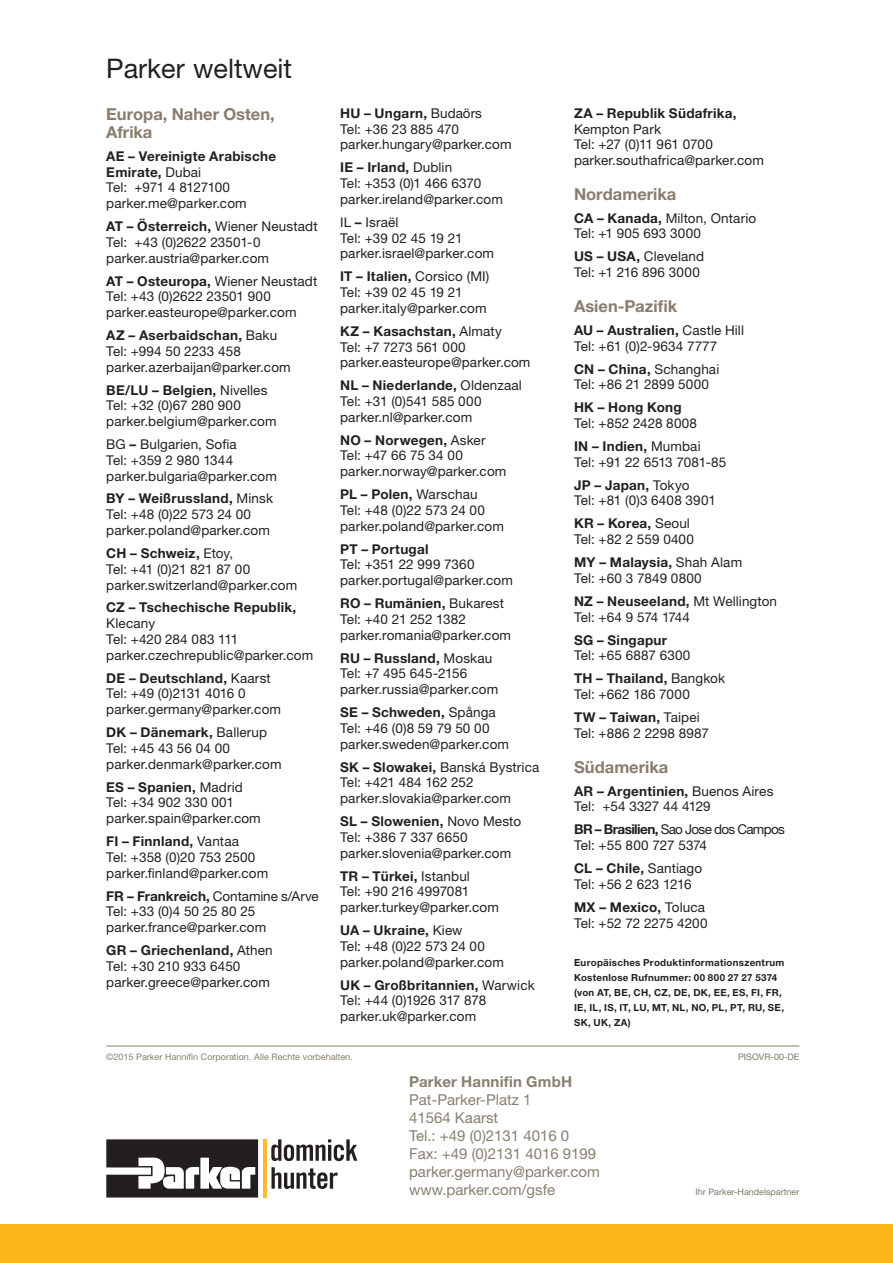
<style>
.page{position:relative;width:893px;height:1263px;background:#fff}
.page>*{position:absolute;margin:0;border:0;box-sizing:border-box;transform-origin:0 0}
.t1{font:27px "Helvetica Neue LT Std";color:#231f20}
.t2{font:700 16.5px/18px "Helvetica Neue LT Std";color:#887d6c}
.t3{font:15px/18px "Helvetica Neue LT Std";color:#887f6f}
.t4{font:700 15px "Helvetica Neue LT Std";letter-spacing:.015em;color:#887f6f}
.t5{font:13.5px/15.8px "Helvetica Neue LT Std";letter-spacing:.01em;color:#231f20}
.t6{font:700 13.5px "Helvetica Neue LT Std";letter-spacing:.02em;color:#231f20}
.t7{font:13.5px/23px "Helvetica Neue LT Std";letter-spacing:-.015em;color:#231f20}
.t8{font:13.5px/15.8px "Helvetica Neue LT Std";letter-spacing:-.05em;color:#231f20}
.t9{font:13.5px "Helvetica Neue LT Std";letter-spacing:-.045em;color:#231f20}
.t10{font:700 9.75px/15px "Helvetica Neue LT Std";letter-spacing:.03em;color:#231f20}
.t11{font:9px "Helvetica Neue LT Std";color:#887f6f}
.t12{font:9px "Helvetica Neue LT Std";color:#7f7969}
.s1{font-weight:700}
</style>
<div class="page">
<svg style="left:271px;top:1139px;width:86px;height:22px"></svg>
<svg style="left:271px;top:1167px;width:66px;height:22px"></svg>
<svg style="left:106px;top:1139px;width:152px;height:58px"></svg>
<hr style="left:263px;top:1139px;width:3px;height:58px;background:#fdbb2e">
<hr style="left:106px;top:1046px;width:693px;height:1px;background:#887d6c">
<div style="left:0;top:1225px;width:893px;height:38px;background:#fcb619"></div>
<h1 class="t1" style="left:106px;top:52px;width:187px">Parker weltweit</h1>
<p class="t2" style="left:106px;top:105px;width:170px">Europa, Naher Osten,<br>Afrika</p>
<p class="t5" style="left:106px;top:148px;width:171px"><span class="s1">AE – Vereinigte Arabische<br>Emirate,</span> Dubai<br>Tel: +971 4 8127100 parker.me@parker.com</p>
<p class="t5" style="left:106px;top:218px;width:213px"><span class="s1">AT – Österreich,</span> Wiener Neustadt<br>Tel: +43 (0)2622 23501-0 parker.austria@parker.com</p>
<p class="t5" style="left:106px;top:273px;width:213px"><span class="s1">AT – Osteuropa,</span> Wiener Neustadt<br>Tel: +43 (0)2622 23501 900 parker.easteurope@parker.com</p>
<p class="t5" style="left:106px;top:327px;width:186px"><span class="s1">AZ – Aserbaidschan,</span> Baku<br>Tel: +994 50 2233 458 parker.azerbaijan@parker.com</p>
<p class="t5" style="left:106px;top:382px;width:172px"><span class="s1">BE/LU – Belgien,</span> Nivelles<br>Tel: +32 (0)67 280 900 parker.belgium@parker.com</p>
<p class="t5" style="left:106px;top:436px;width:172px">BG <span class="s1">–</span> Bulgarien, Sofia<br>Tel: +359 2 980 1344 parker.bulgaria@parker.com</p>
<p class="t5" style="left:106px;top:491px;width:168px"><span class="s1">BY – Weißrussland,</span> Minsk<br>Tel: +48 (0)22 573 24 00 parker.poland@parker.com</p>
<p class="t5" style="left:106px;top:545px;width:192px"><span class="s1">CH – Schweiz,</span> Etoy,<br>Tel: +41 (0)21 821 87 00 parker.switzerland@parker.com</p>
<p class="t6" style="left:106px;top:599px;width:191px">CZ – Tschechische Republik,</p>
<p class="t5" style="left:106px;top:615px;width:209px">Klecany<br>Tel: +420 284 083 111 parker.czechrepublic@parker.com</p>
<p class="t5" style="left:106px;top:670px;width:176px"><span class="s1">DE – Deutschland,</span> Kaarst<br>Tel: +49 (0)2131 4016 0 parker.germany@parker.com</p>
<p class="t5" style="left:106px;top:724px;width:177px"><span class="s1">DK – Dänemark,</span> Ballerup<br>Tel: +45 43 56 04 00 parker.denmark@parker.com</p>
<p class="t5" style="left:106px;top:779px;width:156px"><span class="s1">ES – Spanien,</span> Madrid<br>Tel: +34 902 330 001 parker.spain@parker.com</p>
<p class="t5" style="left:106px;top:833px;width:163px"><span class="s1">FI – Finnland,</span> Vantaa<br>Tel: +358 (0)20 753 2500 parker.finland@parker.com</p>
<p class="t5" style="left:106px;top:888px;width:214px"><span class="s1">FR – Frankreich,</span> Contamine s/Arve<br>Tel: +33 (0)4 50 25 80 25 parker.france@parker.com</p>
<p class="t5" style="left:106px;top:942px;width:168px"><span class="s1">GR – Griechenland,</span> Athen<br>Tel: +30 210 933 6450 parker.greece@parker.com</p>
<p class="t5" style="left:340px;top:105px;width:173px"><span class="s1">HU – Ungarn,</span> Budaörs<br>Tel: +36 23 885 470 parker.hungary@parker.com</p>
<p class="t5" style="left:340px;top:159px;width:164px"><span class="s1">IE – Irland,</span> Dublin<br>Tel: +353 (0)1 466 6370 parker.ireland@parker.com</p>
<p class="t5" style="left:340px;top:214px;width:155px">IL <span class="s1">–</span> Israël<br>Tel: +39 02 45 19 21 parker.israel@parker.com</p>
<p class="t5" style="left:340px;top:268px;width:151px"><span class="s1">IT – Italien,</span> Corsico (MI)<br>Tel: +39 02 45 19 21 parker.italy@parker.com</p>
<p class="t5" style="left:340px;top:323px;width:192px"><span class="s1">KZ – Kasachstan,</span> Almaty<br>Tel: +7 7273 561 000 parker.easteurope@parker.com</p>
<p class="t5" style="left:340px;top:377px;width:183px"><span class="s1">NL – Niederlande,</span> Oldenzaal<br>Tel: +31 (0)541 585 000 parker.nl@parker.com</p>
<p class="t5" style="left:340px;top:432px;width:168px"><span class="s1">NO – Norwegen,</span> Asker<br>Tel: +47 66 75 34 00 parker.norway@parker.com</p>
<p class="t5" style="left:340px;top:486px;width:165px"><span class="s1">PL – Polen,</span> Warschau<br>Tel: +48 (0)22 573 24 00 parker.poland@parker.com</p>
<p class="t6" style="left:340px;top:540px;width:90px">PT – Portugal</p>
<p class="t5" style="left:340px;top:557px;width:174px">Tel: +351 22 999 7360 parker.portugal@parker.com</p>
<p class="t5" style="left:340px;top:595px;width:172px"><span class="s1">RO – Rumänien,</span> Bukarest<br>Tel: +40 21 252 1382 parker.romania@parker.com</p>
<p class="t5" style="left:340px;top:650px;width:160px"><span class="s1">RU – Russland,</span> Moskau<br>Tel: +7 495 645-2156 parker.russia@parker.com</p>
<p class="t5" style="left:340px;top:704px;width:170px"><span class="s1">SE – Schweden,</span> Spånga<br>Tel: +46 (0)8 59 79 50 00 parker.sweden@parker.com</p>
<p class="t5" style="left:340px;top:759px;width:201px"><span class="s1">SK – Slowakei,</span> Banská Bystrica<br>Tel: +421 484 162 252 parker.slovakia@parker.com</p>
<p class="t5" style="left:340px;top:813px;width:183px"><span class="s1">SL – Slowenien,</span> Novo Mesto<br>Tel: +386 7 337 6650 parker.slovenia@parker.com</p>
<p class="t5" style="left:340px;top:868px;width:160px"><span class="s1">TR – Türkei,</span> Istanbul<br>Tel: +90 216 4997081 parker.turkey@parker.com</p>
<p class="t5" style="left:340px;top:922px;width:165px"><span class="s1">UA – Ukraine,</span> Kiew<br>Tel: +48 (0)22 573 24 00 parker.poland@parker.com</p>
<p class="t5" style="left:340px;top:977px;width:196px"><span class="s1">UK – Großbritannien,</span> Warwick<br>Tel: +44 (0)1926 317 878 parker.uk@parker.com</p>
<p class="t6" style="left:574px;top:105px;width:164px">ZA – Republik Südafrika,</p>
<p class="t5" style="left:574px;top:121px;width:191px">Kempton Park<br>Tel: +27 (0)11 961 0700 parker.southafrica@parker.com</p>
<p class="t2" style="left:574px;top:184px;width:104px">Nordamerika</p>
<p class="t5" style="left:574px;top:210px;width:184px"><span class="s1">CA – Kanada,</span> Milton, Ontario<br>Tel: +1 905 693 3000</p>
<p class="t5" style="left:574px;top:248px;width:132px"><span class="s1">US – USA,</span> Cleveland<br>Tel: +1 216 896 3000</p>
<p class="t2" style="left:574px;top:297px;width:105px">Asien-Pazifik</p>
<p class="t5" style="left:574px;top:322px;width:171px"><span class="s1">AU – Australien,</span> Castle Hill<br>Tel: +61 (0)2-9634 7777</p>
<p class="t5" style="left:574px;top:361px;width:147px"><span class="s1">CN – China,</span> Schanghai<br>Tel: +86 21 2899 5000</p>
<p class="t6" style="left:574px;top:399px;width:109px">HK – Hong Kong</p>
<p class="t5" style="left:574px;top:411px;width:128px;line-height:23px">Tel: +852 2428 8008<br><span class="s1">IN – Indien,</span> Mumbai</p>
<p class="t7" style="left:574px;top:450px;width:154px">Tel: +91 22 6513 7081-85<br><span class="s1">JP – Japan,</span> Tokyo</p>
<p class="t5" style="left:574px;top:489px;width:143px;line-height:23px">Tel: +81 (0)3 6408 3901<br><span class="s1">KR – Korea,</span> Seoul</p>
<p class="t5" style="left:574px;top:528px;width:170px;line-height:23px">Tel: +82 2 559 0400<br><span class="s1">MY – Malaysia,</span> Shah Alam</p>
<p class="t5" style="left:574px;top:566px;width:205px;line-height:23px">Tel: +60 3 7849 0800<br><span class="s1">NZ – Neuseeland,</span> Mt Wellington</p>
<p class="t9" style="left:574px;top:609px;width:118px">Tel: +64 9 574 1744</p>
<p class="t6" style="left:574px;top:631px;width:95px">SG – Singapur</p>
<p class="t5" style="left:574px;top:644px;width:153px;line-height:23px">Tel: +65 6887 6300<br><span class="s1">TH – Thailand,</span> Bangkok</p>
<p class="t5" style="left:574px;top:683px;width:127px;line-height:23px">Tel: +662 186 7000<br><span class="s1">TW – Taiwan,</span> Taipei</p>
<p class="t5" style="left:574px;top:725px;width:136px">Tel: +886 2 2298 8987</p>
<p class="t2" style="left:574px;top:757px;width:96px">Südamerika</p>
<p class="t5" style="left:574px;top:783px;width:201px"><span class="s1">AR – Argentinien,</span> Buenos Aires<br>Tel: +54 3327 44 4129</p>
<p class="t8" style="left:574px;top:821px;width:212px"><span class="s1">BR – Brasilien,</span> Sao Jose dos Campos<br>Tel: +55 800 727 5374</p>
<p class="t7" style="left:574px;top:860px;width:130px;line-height:15.8px"><span class="s1">CL – Chile,</span> Santiago<br>Tel: +56 2 623 1216</p>
<p class="t5" style="left:574px;top:899px;width:135px"><span class="s1">MX – Mexico,</span> Toluca<br>Tel: +52 72 2275 4200</p>
<p class="t10" style="left:574px;top:955px;width:212px">Europäisches Produktinformationszentrum Kostenlose Rufnummer: 00 800 27 27 5374 (von AT, BE, CH, CZ, DE, DK, EE, ES, FI, FR, IE, IL, IS, IT, LU, MT, NL, NO, PL, PT, RU, SE, SK, UK, ZA)</p>
<p class="t11" style="left:106px;top:1051px;width:248px">©2015 Parker Hannifin Corporation. Alle Rechte vorbehalten.</p>
<p class="t12" style="left:738px;top:1051px;width:63px">PISOVR-00-DE</p>
<p class="t4" style="left:409px;top:1072px;width:165px">Parker Hannifin GmbH</p>
<p class="t3" style="left:409px;top:1090px;width:192px">Pat-Parker-Platz 1<br>41564 Kaarst<br>Tel.: +49 (0)2131 4016 0<br>Fax: +49 (0)2131 4016 9199 parker.germany@parker.com www.parker.com/gsfe</p>
<p class="t12" style="left:695px;top:1186px;width:106px">Ihr Parker-Handelspartner</p>
</div>
